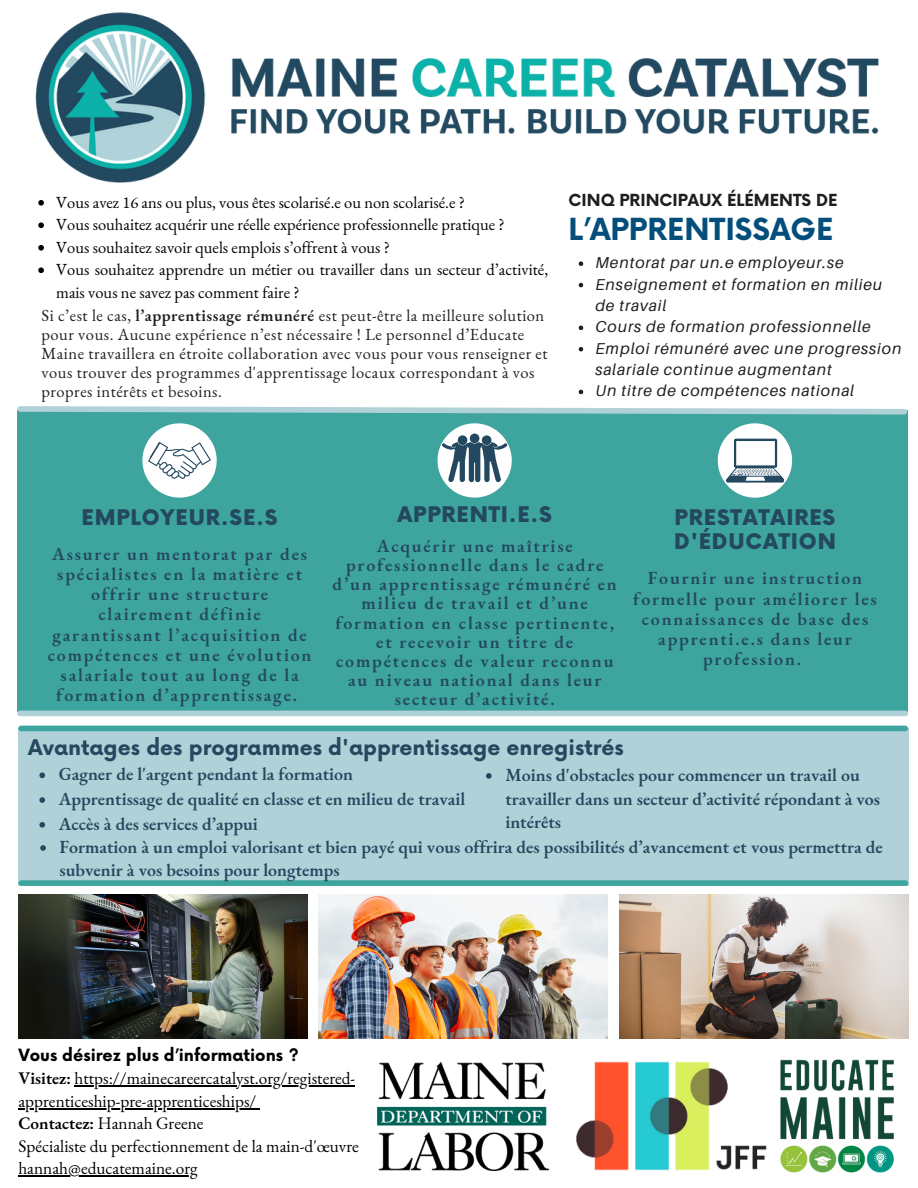
<style>
.page{position:relative;width:918px;height:1188px;background:#fff}
.page>*{position:absolute;margin:0;border:0;box-sizing:border-box;transform-origin:0 0}
.t1{font:700 29.7px "Now";color:#034e7b}
.t2{font:900 21px/24.8px "Now";letter-spacing:.04em;color:#24485f}
.t3{font:700 21px "Now";color:#24485f}
.t4{font:600 18px/20.2px "EB Garamond";letter-spacing:.1em;color:#24485f;text-align:center}
.t5{font:600 18px/23.7px "EB Garamond";color:#24485f}
.t6{font:17.25px/22.5px "EB Garamond";color:#000}
.t7{font:16.5px/19.2px "EB Garamond";letter-spacing:.03em;color:#1e1e1e}
.t8{font:16.5px/22.5px "EB Garamond";color:#000}
.t9{font:700 16.5px "Now";color:#000}
.t10{font:700 16.2px "Now";color:#1e1e1e}
.t11{font:italic 15.75px/21.3px "Aileron";letter-spacing:.06em;color:#1e1e1e}
.s1{font-weight:600}
</style>
<div class="page">
<div style="left:18px;top:410px;width:890px;height:302px;background:#3da59d"></div>
<img style="left:35px;top:12px;width:844px;height:171px">
<svg style="left:718px;top:423px;width:74px;height:75px"></svg>
<svg style="left:142px;top:423px;width:75px;height:75px"></svg>
<img style="left:815px;top:1059px;width:79px;height:114px">
<svg style="left:17px;top:406px;width:890px;height:11px"></svg>
<div style="left:20px;top:711px;width:885px;height:5px;background:#b1d1d8"></div>
<img style="left:378px;top:1062px;width:148px;height:108px">
<img style="left:526px;top:1059px;width:289px;height:114px">
<svg style="left:579px;top:261px;width:4px;height:5px"></svg>
<svg style="left:579px;top:283px;width:4px;height:4px"></svg>
<svg style="left:579px;top:326px;width:4px;height:4px"></svg>
<svg style="left:579px;top:347px;width:4px;height:4px"></svg>
<svg style="left:579px;top:390px;width:4px;height:4px"></svg>
<hr style="left:74px;top:1086px;width:281px;height:1px;background:#000">
<hr style="left:18px;top:1108px;width:238px;height:1px;background:#000">
<hr style="left:18px;top:1176px;width:180px;height:1px;background:#000">
<div style="left:18px;top:728px;width:890px;height:158px;background:#b1d1d8"></div>
<div style="left:21px;top:726px;width:884px;height:5px;background:#3da59d"></div>
<div style="left:21px;top:880px;width:884px;height:6px;background:#3da59d"></div>
<svg style="left:486px;top:773px;width:6px;height:6px"></svg>
<svg style="left:39px;top:772px;width:6px;height:6px"></svg>
<svg style="left:39px;top:797px;width:6px;height:6px"></svg>
<svg style="left:39px;top:822px;width:6px;height:6px"></svg>
<img style="left:18px;top:895px;width:290px;height:144px">
<img style="left:319px;top:895px;width:289px;height:144px">
<img style="left:619px;top:895px;width:289px;height:144px">
<svg style="left:438px;top:423px;width:74px;height:75px"></svg>
<svg style="left:38px;top:200px;width:6px;height:6px"></svg>
<svg style="left:38px;top:222px;width:6px;height:6px"></svg>
<svg style="left:38px;top:245px;width:6px;height:6px"></svg>
<svg style="left:38px;top:267px;width:6px;height:6px"></svg>
<svg style="left:40px;top:845px;width:6px;height:6px"></svg>
<p class="t8" style="left:56px;top:191px;width:410px">Vous avez 16 ans ou plus, vous êtes scolarisé.e ou non scolarisé.e ?</p>
<p class="t8" style="left:56px;top:213px;width:450px">Vous souhaitez acquérir une réelle expérience professionnelle pratique ?</p>
<p class="t8" style="left:56px;top:236px;width:335px">Vous souhaitez savoir quels emplois s’offrent à vous ?</p>
<p class="t8" style="left:56px;top:258px;width:493px">Vous souhaitez apprendre un métier ou travailler dans un secteur d’activité, mais vous ne savez pas comment faire ?</p>
<p class="t7" style="left:41px;top:305px;width:508px">Si c’est le cas, <span class="s1">l’apprentissage rémunéré</span> est peut-être la meilleure solution pour vous. Aucune expérience n’est nécessaire ! Le personnel d’Educate Maine travaillera en étroite collaboration avec vous pour vous renseigner et vous trouver des programmes d'apprentissage locaux correspondant à vos propres intérêts et besoins.</p>
<p class="t10" style="left:569px;top:191px;width:270px">CINQ PRINCIPAUX ÉLÉMENTS DE</p>
<p class="t1" style="left:569px;top:213px;width:266px">L’APPRENTISSAGE</p>
<p class="t11" style="left:595px;top:252px;width:250px">Mentorat par un.e employeur.se</p>
<p class="t11" style="left:595px;top:273px;width:288px">Enseignement et formation en milieu de travail</p>
<p class="t11" style="left:595px;top:316px;width:277px">Cours de formation professionnelle</p>
<p class="t11" style="left:595px;top:337px;width:308px">Emploi rémunéré avec une progression salariale continue augmentant</p>
<p class="t11" style="left:595px;top:380px;width:260px">Un titre de compétences national</p>
<p class="t2" style="left:82px;top:506px;width:198px">EMPLOYEUR.SE.S</p>
<p class="t4" style="left:48px;top:543px;width:265px">Assurer un mentorat par des spécialistes en la matière et offrir une structure clairement définie garantissant l’acquisition de compétences et une évolution salariale tout au long de la formation d’apprentissage.</p>
<p class="t2" style="left:398px;top:503px;width:156px">APPRENTI.E.S</p>
<p class="t4" style="left:333px;top:536px;width:286px;line-height:19.2px">Acquérir une maîtrise professionnelle dans le cadre d’un apprentissage rémunéré en milieu de travail et d’une formation en classe pertinente, et recevoir un titre de compétences de valeur reconnu au niveau national dans leur secteur d’activité.</p>
<p class="t2" style="left:674px;top:506px;width:163px">PRESTATAIRES<br>D'ÉDUCATION</p>
<p class="t4" style="left:633px;top:568px;width:245px">Fournir une instruction formelle pour améliorer les connaissances de base des apprenti.e.s dans leur profession.</p>
<p class="t3" style="left:28px;top:736px;width:597px">Avantages des programmes d'apprentissage enregistrés</p>
<p class="t5" style="left:505px;top:763px;width:376px">Moins d'obstacles pour commencer un travail ou travailler dans un secteur d’activité répondant à vos intérêts</p>
<p class="t5" style="left:59px;top:762px;width:296px">Gagner de l'argent pendant la formation</p>
<p class="t5" style="left:59px;top:787px;width:408px">Apprentissage de qualité en classe et en milieu de travail</p>
<p class="t5" style="left:59px;top:812px;width:201px">Accès à des services d’appui</p>
<p class="t5" style="left:60px;top:835px;width:825px;line-height:22.5px">Formation à un emploi valorisant et bien payé qui vous offrira des possibilités d’avancement et vous permettra de subvenir à vos besoins pour longtemps</p>
<p class="t9" style="left:18px;top:1046px;width:282px">Vous désirez plus d’informations ?</p>
<p class="t6" style="left:18px;top:1067px;width:338px"><span class="s1">Visitez:</span> https://mainecareercatalyst.org/registered&shy;apprenticeship-pre-apprenticeships/</p>
<p class="t6" style="left:18px;top:1112px;width:187px"><span class="s1">Contactez:</span> Hannah Greene</p>
<p class="t6" style="left:18px;top:1135px;width:342px">Spécialiste du perfectionnement de la main-d'œuvre</p>
<p class="t6" style="left:18px;top:1157px;width:181px">hannah@educatemaine.org</p>
</div>
